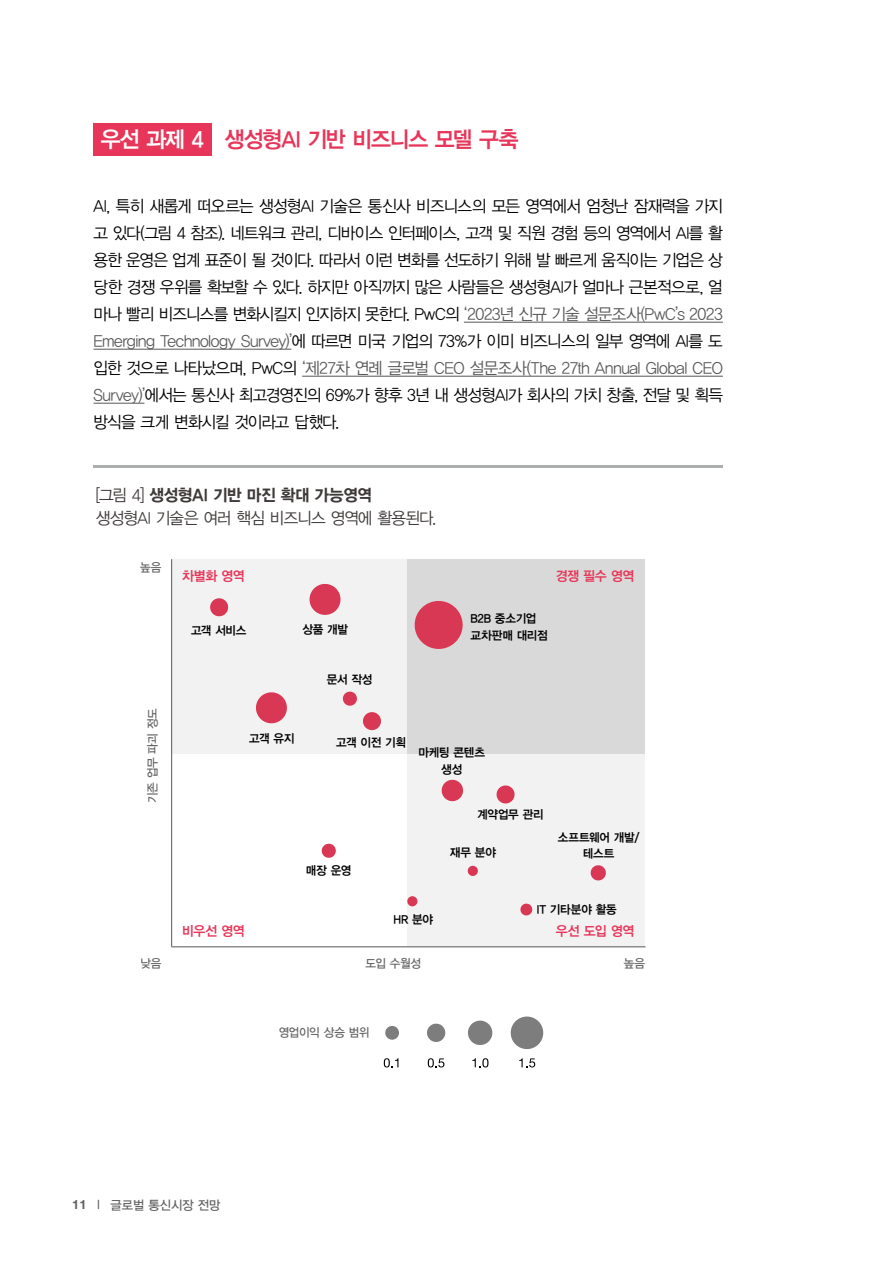
<style>
.page{position:relative;width:893px;height:1263px;background:#fff}
.page>*{position:absolute;margin:0;border:0;box-sizing:border-box;transform-origin:0 0}
.t1{font:22.5px "YDVYGO34";letter-spacing:-.055em;color:#e73659;scale:.96 1}
.t2{font:16.5px/27px "YDVYGO32";letter-spacing:-.04em;color:#000;text-align:justify;scale:.96 1}
.t3{font:16.5px "YDVYGO32";letter-spacing:-.045em;color:#3e3a39;scale:.96 1}
.t4{font:16.5px "YDVYGO35";letter-spacing:-.02em;color:#3e3a39;scale:.96 1}
.t5{font:13.5px "YDVYGO34";letter-spacing:-.035em;color:#e73659;scale:.96 1}
.t6{font:12.75px "YDVYGO33";letter-spacing:-.01em;color:#656464}
.t7{font:12px/16.5px "YDVYGO34";letter-spacing:-.015em;color:#000;text-align:center;scale:.96 1}
.t8{font:12px "YDVYGO33";letter-spacing:-.02em;color:#656464;scale:.96 1}
.s1{color:#fff}
.s2{color:#595757}
.s3{font-family:"YDVYGO32"}
.s4{font-family:"Helvetica Neue LT Pro";font-weight:700}
.s5{font-family:"Helvetica Neue LT Pro"}
</style>
<div class="page">
<div style="left:94px;top:123px;width:118px;height:33px;background:#e73659"></div>
<hr style="left:464px;top:322px;width:259px;height:1px;background:#595757">
<hr style="left:94px;top:349px;width:197px;height:1px;background:#595757">
<hr style="left:302px;top:376px;width:421px;height:1px;background:#595757">
<hr style="left:94px;top:403px;width:50px;height:1px;background:#595757">
<div style="left:171px;top:559px;width:238px;height:196px;background:#f2f2f2"></div>
<div style="left:408px;top:559px;width:237px;height:196px;background:#d9d9d9"></div>
<div style="left:408px;top:755px;width:237px;height:192px;background:#f2f2f2"></div>
<svg style="left:415px;top:601px;width:48px;height:48px"></svg>
<svg style="left:210px;top:598px;width:18px;height:18px"></svg>
<svg style="left:363px;top:712px;width:18px;height:18px"></svg>
<svg style="left:497px;top:785px;width:18px;height:18px"></svg>
<svg style="left:442px;top:780px;width:21px;height:21px"></svg>
<svg style="left:343px;top:692px;width:14px;height:14px"></svg>
<svg style="left:322px;top:844px;width:14px;height:14px"></svg>
<svg style="left:310px;top:584px;width:30px;height:31px"></svg>
<svg style="left:256px;top:692px;width:31px;height:31px"></svg>
<svg style="left:591px;top:865px;width:15px;height:15px"></svg>
<svg style="left:520px;top:904px;width:12px;height:11px"></svg>
<svg style="left:468px;top:866px;width:10px;height:10px"></svg>
<svg style="left:407px;top:896px;width:10px;height:10px"></svg>
<svg style="left:385px;top:1026px;width:14px;height:14px"></svg>
<svg style="left:384px;top:1058px;width:14px;height:9px"></svg>
<svg style="left:427px;top:1024px;width:18px;height:18px"></svg>
<svg style="left:428px;top:1058px;width:16px;height:9px"></svg>
<svg style="left:468px;top:1020px;width:24px;height:25px"></svg>
<svg style="left:472px;top:1058px;width:16px;height:9px"></svg>
<svg style="left:511px;top:1016px;width:32px;height:33px"></svg>
<svg style="left:519px;top:1058px;width:16px;height:9px"></svg>
<hr style="left:94px;top:466px;width:629px;height:2px;background:#acadad">
<hr style="left:171px;top:946px;width:474px;height:1px;background:#595757">
<hr style="left:171px;top:559px;width:1px;height:387px;background:#595757">
<h1 class="t1" style="left:101px;top:124px;width:437px"><span class="s1">우선 과제 4</span> 생성형AI 기반 비즈니스 모델 구축</h1>
<p class="t2" style="left:94px;top:191px;width:657px">AI, 특히 새롭게 떠오르는 생성형AI 기술은 통신사 비즈니스의 모든 영역에서 엄청난 잠재력을 가지 고 있다(그림 4 참조). 네트워크 관리, 디바이스 인터페이스, 고객 및 직원 경험 등의 영역에서 AI를 활 용한 운영은 업계 표준이 될 것이다. 따라서 이런 변화를 선도하기 위해 발 빠르게 움직이는 기업은 상 당한 경쟁 우위를 확보할 수 있다. 하지만 아직까지 많은 사람들은 생성형AI가 얼마나 근본적으로, 얼 마나 빨리 비즈니스를 변화시킬지 인지하지 못한다. PwC의 <span class="s2">‘2023년 신규 기술 설문조사(PwC’s 2023<br>Emerging Technology Survey)’</span>에 따르면 미국 기업의 73%가 이미 비즈니스의 일부 영역에 AI를 도 입한 것으로 나타났으며, PwC의 <span class="s2">‘제27차 연례 글로벌 CEO 설문조사(The 27th Annual Global CEO Survey)’</span>에서는 통신사 최고경영진의 69%가 향후 3년 내 생성형AI가 회사의 가치 창출, 전달 및 획득 방식을 크게 변화시킬 것이라고 답했다.</p>
<p class="t4" style="left:96px;top:484px;width:289px"><span class="s3">[그림 4]</span> 생성형AI 기반 마진 확대 가능영역</p>
<p class="t3" style="left:96px;top:507px;width:357px">생성형AI 기술은 여러 핵심 비즈니스 영역에 활용된다.</p>
<p class="t8" style="left:140px;top:559px;width:24px">높음</p>
<p class="t5" style="left:182px;top:567px;width:67px">차별화 영역</p>
<p class="t5" style="left:556px;top:567px;width:83px">경쟁 필수 영역</p>
<p class="t7" style="left:191px;top:622px;width:59px">고객 서비스</p>
<p class="t7" style="left:470px;top:610px;width:82px;text-align:left">B2B 중소기업 교차판매 대리점</p>
<p class="t7" style="left:302px;top:621px;width:49px">상품 개발</p>
<p class="t8" style="left:145px;top:803px;width:101px;rotate:-90deg">기존 업무 파괴 정도</p>
<p class="t7" style="left:327px;top:670px;width:49px">문서 작성</p>
<p class="t7" style="left:249px;top:730px;width:49px">고객 유지</p>
<p class="t7" style="left:336px;top:734px;width:74px">고객 이전 기획</p>
<p class="t7" style="left:306px;top:861px;width:49px">매장 운영</p>
<p class="t7" style="left:418px;top:744px;width:71px">마케팅 콘텐츠 생성</p>
<p class="t7" style="left:477px;top:805px;width:71px">계약업무 관리</p>
<p class="t7" style="left:450px;top:844px;width:49px">재무 분야</p>
<p class="t7" style="left:558px;top:828px;width:87px">소프트웨어 개발/ 테스트</p>
<p class="t5" style="left:182px;top:921px;width:67px">비우선 영역</p>
<p class="t7" style="left:393px;top:910px;width:43px">HR 분야</p>
<p class="t7" style="left:537px;top:900px;width:85px">IT 기타분야 활동</p>
<p class="t5" style="left:556px;top:921px;width:83px">우선 도입 영역</p>
<p class="t8" style="left:141px;top:955px;width:23px">낮음</p>
<p class="t8" style="left:365px;top:955px;width:60px">도입 수월성</p>
<p class="t8" style="left:624px;top:955px;width:24px">높음</p>
<p class="t8" style="left:279px;top:1024px;width:96px">영업이익 상승 범위</p>
<p class="t6" style="left:72px;top:1197px;width:150px"><span class="s4">11</span> <span class="s5">l</span> 글로벌 통신시장 전망</p>
</div>
